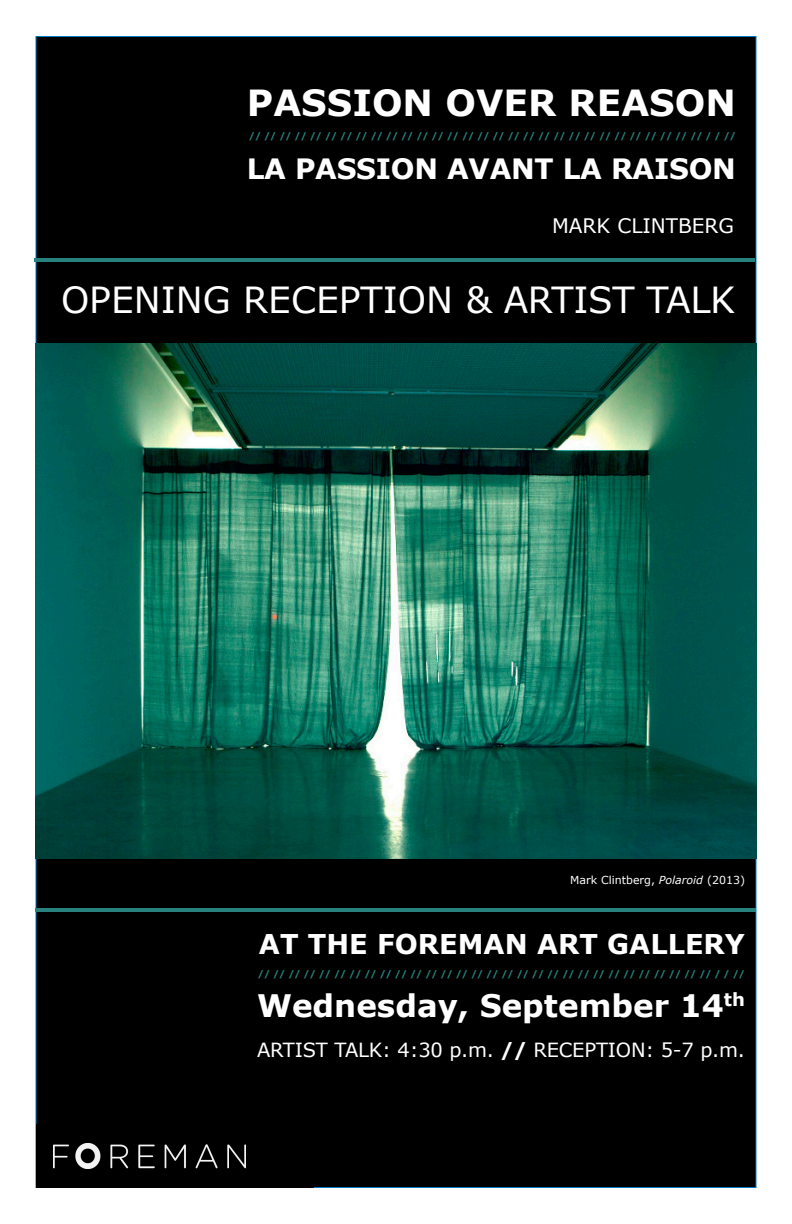
<style>
.page{position:relative;width:792px;height:1224px;background:#fff}
.page>*{position:absolute;margin:0;border:0;box-sizing:border-box;transform-origin:0 0}
.t1{font:36px "Verdana";color:#fff}
.t2{font:700 36px "Verdana";color:#fff}
.t3{font:700 31px "Verdana";color:#fff}
.t4{font:700 28px "Verdana";letter-spacing:-.01em;color:#fff}
.t5{font:700 27.2px "Verdana";color:#fff}
.t6{font:20px "Verdana";color:#fff}
.t7{font:19.5px "Verdana";letter-spacing:-.01em;color:#fff}
.t8{font:11px "Verdana";color:#fff}
.t9{font:700 9px "Verdana";color:#27827e}
.s1{font-style:italic}
.s2{font-weight:700}
</style>
<div class="page">
<div style="left:36px;top:836px;width:720px;height:352px;background:#000"></div>
<div style="left:36px;top:36px;width:720px;height:308px;background:#000"></div>
<hr style="left:36px;top:908px;width:720px;height:4px;background:#27827e">
<img style="left:53px;top:1144px;width:193px;height:25px">
<img style="left:36px;top:343px;width:721px;height:516px">
<hr style="left:34px;top:258px;width:722px;height:4px;background:#27827e">
<h1 class="t2" style="left:247px;top:77px;width:155px">PASSION</h1>
<h1 class="t2" style="left:445px;top:77px;width:259px">OVER REASON</h1>
<p class="t9" style="left:249px;top:129px;width:489px">// // // // // // // // // // // // // // // // // // // // // // // // // // // // // // / / //</p>
<h3 class="t4" style="left:247px;top:149px;width:465px">LA PASSION AVANT LA RAISON</h3>
<h3 class="t6" style="left:552px;top:212px;width:183px">MARK CLINTBERG</h3>
<h1 class="t1" style="left:61px;top:275px;width:676px">OPENING RECEPTION &amp; ARTIST TALK</h1>
<p class="t8" style="left:570px;top:873px;width:176px">Mark Clintberg, <span class="s1">Polaroid</span> (2013)</p>
<h3 class="t5" style="left:259px;top:925px;width:487px">AT THE FOREMAN ART GALLERY</h3>
<p class="t9" style="left:258px;top:967px;width:489px">// // // // // // // // // // // // // // // // // // // // // // // // // // // // // // / / //</p>
<h2 class="t3" style="left:257px;top:984px;width:489px">WEDNESDAY, SEPTEMBER 14<sup>TH</sup></h2>
<h3 class="t7" style="left:257px;top:1036px;width:489px">ARTIST TALK: 4:30 p.m. <span class="s2">//</span> RECEPTION: 5-7 p.m.</h3>
</div>
